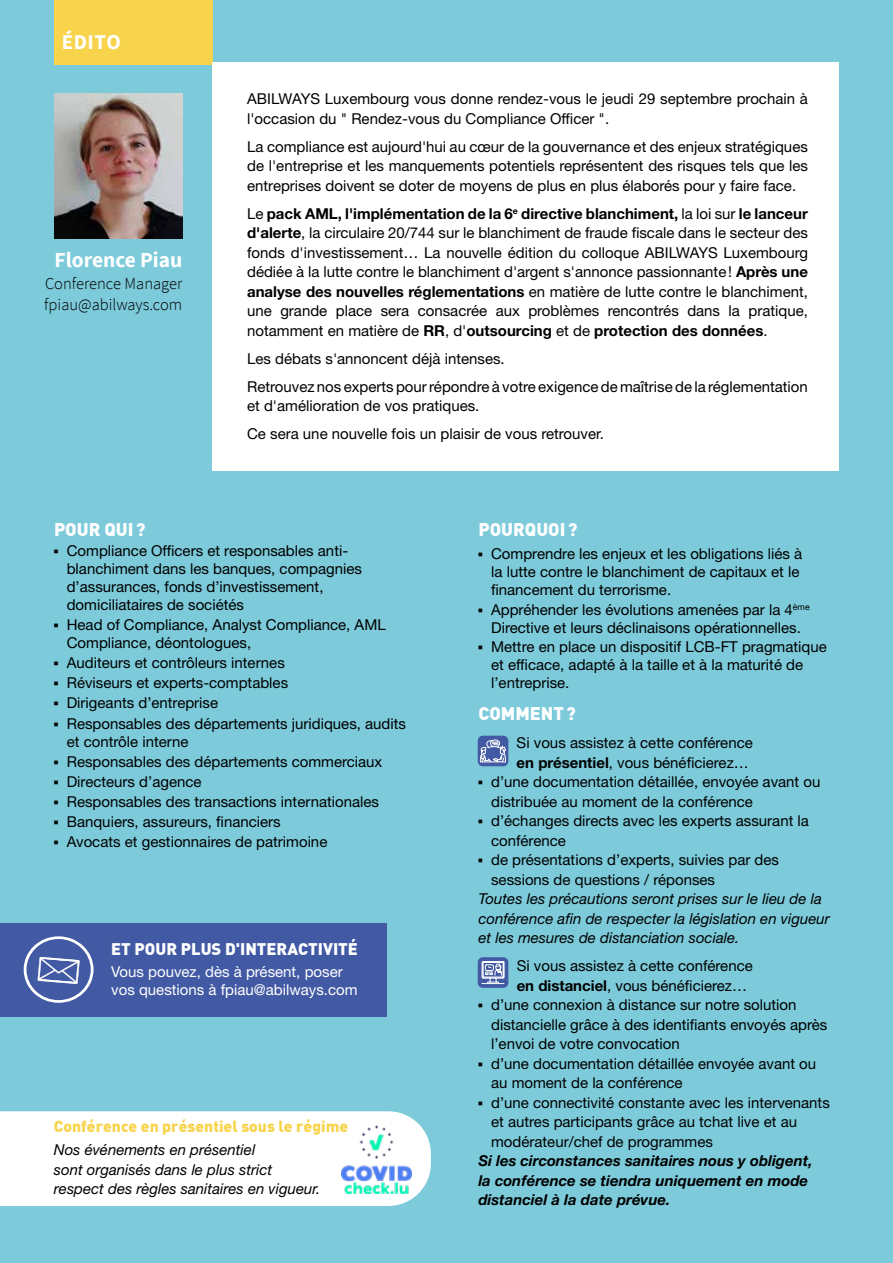
<style>
.page{position:relative;width:893px;height:1263px;background:#7ccada}
.page>*{position:absolute;margin:0;border:0;box-sizing:border-box;transform-origin:0 0}
.t1{font:700 21.45px "Source Sans Pro";color:#fff}
.t2{font:700 21px "Source Sans Pro";letter-spacing:.02em;color:#fff}
.t3{font:900 18px "DIN";color:#fff}
.t4{font:300 16.5px/21.5px "Source Sans Pro";color:#000}
.t5{font:900 16.5px "DIN";color:#fff}
.t6{font:900 15.75px "DIN";color:#f8d44d}
.t7{font:15px/19.5px "Helvetica Neue LT Std";color:#000}
.t8{font:italic 15px/19.5px "Helvetica Neue LT Std";color:#000}
.t9{font:italic 700 15px/19.5px "Helvetica Neue LT Std";color:#000}
.t10{font:15px/18px "Helvetica Neue LT Std";color:#fff}
.s1{font-weight:700}
</style>
<div class="page">
<img style="left:54px;top:94px;width:128px;height:144px">
<div style="left:478px;top:736px;width:30px;height:30px;background:#4259a4;border-radius:5px"></div>
<svg style="left:480px;top:739px;width:27px;height:24px"></svg>
<div style="left:478px;top:957px;width:30px;height:31px;background:#4259a4;border-radius:5px"></div>
<svg style="left:481px;top:961px;width:24px;height:27px"></svg>
<div style="left:0;top:1111px;width:431px;height:95px;background:#fff"></div>
<img style="left:342px;top:1125px;width:70px;height:68px">
<div style="left:54px;top:0;width:159px;height:65px;background:#f8d44d"></div>
<div style="left:213px;top:63px;width:626px;height:408px;background:#fff"></div>
<div style="left:0;top:923px;width:387px;height:93px;background:#4259a4"></div>
<svg style="left:24px;top:936px;width:70px;height:67px"></svg>
<h2 class="t2" style="left:62px;top:28px;width:60px">ÉDITO</h2>
<h1 class="t1" style="left:54px;top:245px;width:129px">Florence Piau</h1>
<p class="t4" style="left:44px;top:272px;width:139px">Conference Manager fpiau@abilways.com</p>
<p class="t7" style="left:247px;top:89px;width:562px">ABILWAYS Luxembourg vous donne rendez-vous le jeudi 29 septembre prochain à l'occasion du " Rendez-vous du Compliance Officer ".</p>
<p class="t7" style="left:247px;top:136px;width:562px;text-align:justify">La compliance est aujourd'hui au cœur de la gouvernance et des enjeux stratégiques de l'entreprise et les manquements potentiels représentent des risques tels que les entreprises doivent se doter de moyens de plus en plus élaborés pour y faire face.</p>
<p class="t7" style="left:247px;top:203px;width:562px;text-align:justify">Le <span class="s1">pack AML, l'implémentation de la 6</span><sup>e</sup> <span class="s1">directive blanchiment,</span> la loi sur <span class="s1">le lanceur d'alerte</span>, la circulaire 20/744 sur le blanchiment de fraude fiscale dans le secteur des fonds d'investissement… La nouvelle édition du colloque ABILWAYS Luxembourg dédiée à la lutte contre le blanchiment d'argent s'annonce passionnante! <span class="s1">Après une analyse des nouvelles réglementations</span> en matière de lutte contre le blanchiment, une grande place sera consacrée aux problèmes rencontrés dans la pratique, notamment en matière de <span class="s1">RR</span>, d'<span class="s1">outsourcing</span> et de <span class="s1">protection des données</span>.</p>
<p class="t7" style="left:247px;top:344px;width:562px;line-height:28px">Les débats s'annoncent déjà intenses.<br>Retrouvez nos experts pour répondre à votre exigence de maîtrise de la réglementation</p>
<p class="t7" style="left:247px;top:392px;width:358px;line-height:28px">et d'amélioration de vos pratiques.<br>Ce sera une nouvelle fois un plaisir de vous retrouver.</p>
<p class="t3" style="left:54px;top:517px;width:93px">POUR QUI?</p>
<p class="t7" style="left:67px;top:541px;width:297px;line-height:18px;text-indent:-13px"><sup>■</sup> Compliance Officers et responsables anti&shy;blanchiment dans les banques, compagnies d’assurances, fonds d’investissement, domiciliataires de sociétés</p>
<p class="t7" style="left:67px;top:615px;width:320px;line-height:18px;text-indent:-13px"><sup>■</sup> Head of Compliance, Analyst Compliance, AML<br>Compliance, déontologues,</p>
<p class="t7" style="left:54px;top:653px;width:232px"><sup>■</sup> Auditeurs et contrôleurs internes</p>
<p class="t7" style="left:54px;top:673px;width:236px"><sup>■</sup> Réviseurs et experts-comptables</p>
<p class="t7" style="left:54px;top:693px;width:166px"><sup>■</sup> Dirigeants d’entreprise</p>
<p class="t7" style="left:67px;top:714px;width:341px;line-height:18px;text-indent:-13px"><sup>■</sup> Responsables des départements juridiques, audits et contrôle interne</p>
<p class="t7" style="left:54px;top:751px;width:330px"><sup>■</sup> Responsables des départements commerciaux</p>
<p class="t7" style="left:54px;top:771px;width:149px"><sup>■</sup> Directeurs d’agence</p>
<p class="t7" style="left:54px;top:791px;width:327px"><sup>■</sup> Responsables des transactions internationales</p>
<p class="t7" style="left:54px;top:812px;width:228px"><sup>■</sup> Banquiers, assureurs, financiers</p>
<p class="t7" style="left:54px;top:832px;width:275px"><sup>■</sup> Avocats et gestionnaires de patrimoine</p>
<p class="t5" style="left:111px;top:938px;width:248px">ET POUR PLUS D'INTERACTIVITÉ</p>
<p class="t10" style="left:111px;top:962px;width:248px">Vous pouvez, dès à présent, poser vos questions à fpiau@abilways.com</p>
<p class="t6" style="left:54px;top:1115px;width:296px">Conférence en présentiel sous le régime</p>
<p class="t8" style="left:54px;top:1140px;width:268px">Nos événements en présentiel<br>sont organisés dans le plus strict respect des règles sanitaires en vigueur.</p>
<p class="t3" style="left:478px;top:517px;width:101px">POURQUOI?</p>
<p class="t7" style="left:491px;top:545px;width:313px;line-height:18px;text-indent:-13px"><sup>■</sup> Comprendre les enjeux et les obligations liés à la lutte contre le blanchiment de capitaux et le financement du terrorisme.</p>
<p class="t7" style="left:478px;top:600px;width:333px;line-height:18px;text-align:center"><sup>■</sup> Appréhender les évolutions amenées par la 4<sup>ème<br></sup>Directive et leurs déclinaisons opérationnelles.</p>
<p class="t7" style="left:491px;top:637px;width:337px;line-height:18px;text-indent:-13px"><sup>■</sup> Mettre en place un dispositif LCB-FT pragmatique et efficace, adapté à la taille et à la maturité de l’entreprise.</p>
<p class="t3" style="left:478px;top:701px;width:99px">COMMENT?</p>
<p class="t7" style="left:517px;top:733px;width:238px">Si vous assistez à cette conférence <span class="s1">en présentiel</span>, vous bénéficierez…</p>
<p class="t7" style="left:491px;top:772px;width:331px;text-indent:-13px"><sup>■</sup> d’une documentation détaillée, envoyée avant ou distribuée au moment de la conférence</p>
<p class="t7" style="left:491px;top:811px;width:319px;text-indent:-13px"><sup>■</sup> d’échanges directs avec les experts assurant la conférence</p>
<p class="t7" style="left:491px;top:850px;width:289px;text-indent:-13px"><sup>■</sup> de présentations d’experts, suivies par des sessions de questions / réponses</p>
<p class="t8" style="left:478px;top:889px;width:353px">Toutes les précautions seront prises sur le lieu de la conférence afin de respecter la législation en vigueur et les mesures de distanciation sociale.</p>
<p class="t7" style="left:517px;top:956px;width:238px">Si vous assistez à cette conférence <span class="s1">en distanciel</span>, vous bénéficierez…</p>
<p class="t7" style="left:491px;top:995px;width:338px;text-indent:-13px"><sup>■</sup> d’une connexion à distance sur notre solution distancielle grâce à des identifiants envoyés après l’envoi de votre convocation</p>
<p class="t7" style="left:491px;top:1053px;width:327px;text-indent:-13px"><sup>■</sup> d’une documentation détaillée envoyée avant ou au moment de la conférence</p>
<p class="t7" style="left:491px;top:1092px;width:340px;text-indent:-13px"><sup>■</sup> d’une connectivité constante avec les intervenants et autres participants grâce au tchat live et au modérateur/chef de programmes</p>
<p class="t9" style="left:478px;top:1151px;width:336px">Si les circonstances sanitaires nous y obligent, la conférence se tiendra uniquement en mode distanciel à la date prévue.</p>
</div>
